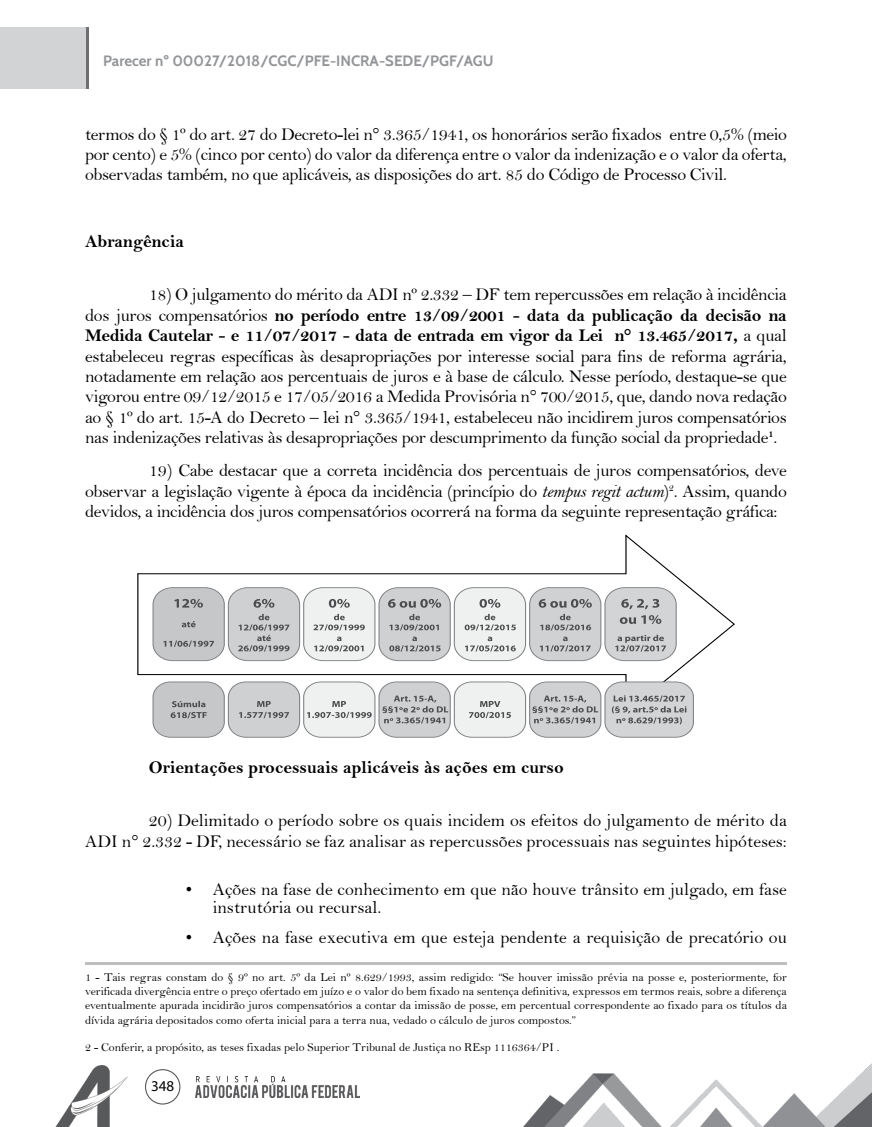
<style>
.page{position:relative;width:872px;height:1127px;background:#fff}
.page>*{position:absolute;margin:0;border:0;box-sizing:border-box;transform-origin:0 0}
.t1{font:18px/20.4px "Bell";color:#000;text-align:justify}
.t2{font:18px/20.4px "Bell MT Bold";letter-spacing:-.02em;color:#000}
.t3{font:18px "Bell";letter-spacing:-.02em;color:#000}
.t4{font:18px "Bell MT Bold";color:#000}
.t5{font:700 15px "Cabin";color:#939598}
.t6{font:15px "Myriad Pro";color:#000}
.t7{font:12px/14.4px "Bell";color:#000;text-align:justify}
.s1{font-family:"Bell"}
.s2{font-family:"Bell MT Italic"}
</style>
<div class="page">
<img style="left:55px;top:1066px;width:72px;height:61px">
<div style="left:145px;top:1069px;width:35px;height:35px;border:1px solid #58595b;border-radius:50%"></div>
<img style="left:195px;top:1076px;width:164px;height:21px">
<img style="left:523px;top:1063px;width:349px;height:64px">
<svg style="left:137px;top:534px;width:598px;height:181px"></svg>
<svg style="left:153px;top:587px;width:523px;height:74px"></svg>
<svg style="left:153px;top:681px;width:541px;height:56px"></svg>
<hr style="left:85px;top:963px;width:702px;height:2px;background:#bcbec0">
<hr style="left:85px;top:28px;width:3px;height:61px;background:#6d6e71">
<div style="left:0;top:28px;width:85px;height:61px;background:#d1d3d4"></div>
<p class="t5" style="left:103px;top:51px;width:392px">Parecer nº 00027/2018/CGC/PFE-INCRA-SEDE/PGF/AGU</p>
<p class="t1" style="left:85px;top:124px;width:703px">termos do § 1º do art. 27 do Decreto-lei n° 3.365/1941, os honorários serão fixados entre 0,5% (meio por cento) e 5% (cinco por cento) do valor da diferença entre o valor da indenização e o valor da oferta, observadas também, no que aplicáveis, as disposições do art. 85 do Código de Processo Civil.</p>
<p class="t4" style="left:85px;top:230px;width:100px">Abrangência</p>
<p class="t3" style="left:149px;top:284px;width:639px">18) O julgamento do mérito da ADI nº 2.332 – DF tem repercussões em relação à incidência</p>
<p class="t2" style="left:85px;top:305px;width:703px"><span class="s1">dos juros compensatórios</span> no período entre 13/09/2001 - data da publicação da decisão na<br>Medida Cautelar - e 11/07/2017 - data de entrada em vigor da Lei n° 13.465/2017, <span class="s1">a qual</span></p>
<p class="t1" style="left:85px;top:345px;width:703px">estabeleceu regras específicas às desapropriações por interesse social para fins de reforma agrária, notadamente em relação aos percentuais de juros e à base de cálculo. Nesse período, destaque-se que vigorou entre 09/12/2015 e 17/05/2016 a Medida Provisória n° 700/2015, que, dando nova redação ao § 1º do art. 15-A do Decreto – lei n° 3.365/1941, estabeleceu não incidirem juros compensatórios nas indenizações relativas às desapropriações por descumprimento da função social da propriedade<sup>1</sup>.</p>
<p class="t1" style="left:85px;top:460px;width:703px;text-indent:64px">19) Cabe destacar que a correta incidência dos percentuais de juros compensatórios, deve observar a legislação vigente à época da incidência (princípio do <span class="s2">tempus regit actum</span>)<sup>2</sup>. Assim, quando devidos, a incidência dos juros compensatórios ocorrerá na forma da seguinte representação gráfica:</p>
<p class="t4" style="left:149px;top:756px;width:416px">Orientações processuais aplicáveis às ações em curso</p>
<p class="t1" style="left:85px;top:810px;width:703px;text-align:right">20) Delimitado o período sobre os quais incidem os efeitos do julgamento de mérito da<br>ADI n° 2.332 - DF, necessário se faz analisar as repercussões processuais nas seguintes hipóteses:</p>
<p class="t1" style="left:213px;top:880px;width:576px;line-height:18px;text-indent:-27px">• Ações na fase de conhecimento em que não houve trânsito em julgado, em fase instrutória ou recursal.</p>
<p class="t1" style="left:186px;top:927px;width:603px">• Ações na fase executiva em que esteja pendente a requisição de precatório ou</p>
<p class="t7" style="left:85px;top:969px;width:703px">1 - Tais regras constam do § 9º no art. 5º da Lei nº 8.629/1993, assim redigido: “Se houver imissão prévia na posse e, posteriormente, for verificada divergência entre o preço ofertado em juízo e o valor do bem fixado na sentença definitiva, expressos em termos reais, sobre a diferença eventualmente apurada incidirão juros compensatórios a contar da imissão de posse, em percentual correspondente ao fixado para os títulos da dívida agrária depositados como oferta inicial para a terra nua, vedado o cálculo de juros compostos.”</p>
<p class="t7" style="left:85px;top:1040px;width:476px">2 - Conferir, a propósito, as teses fixadas pelo Superior Tribunal de Justiça no REsp 1116364/PI .</p>
<p class="t6" style="left:151px;top:1077px;width:25px">348</p>
</div>
